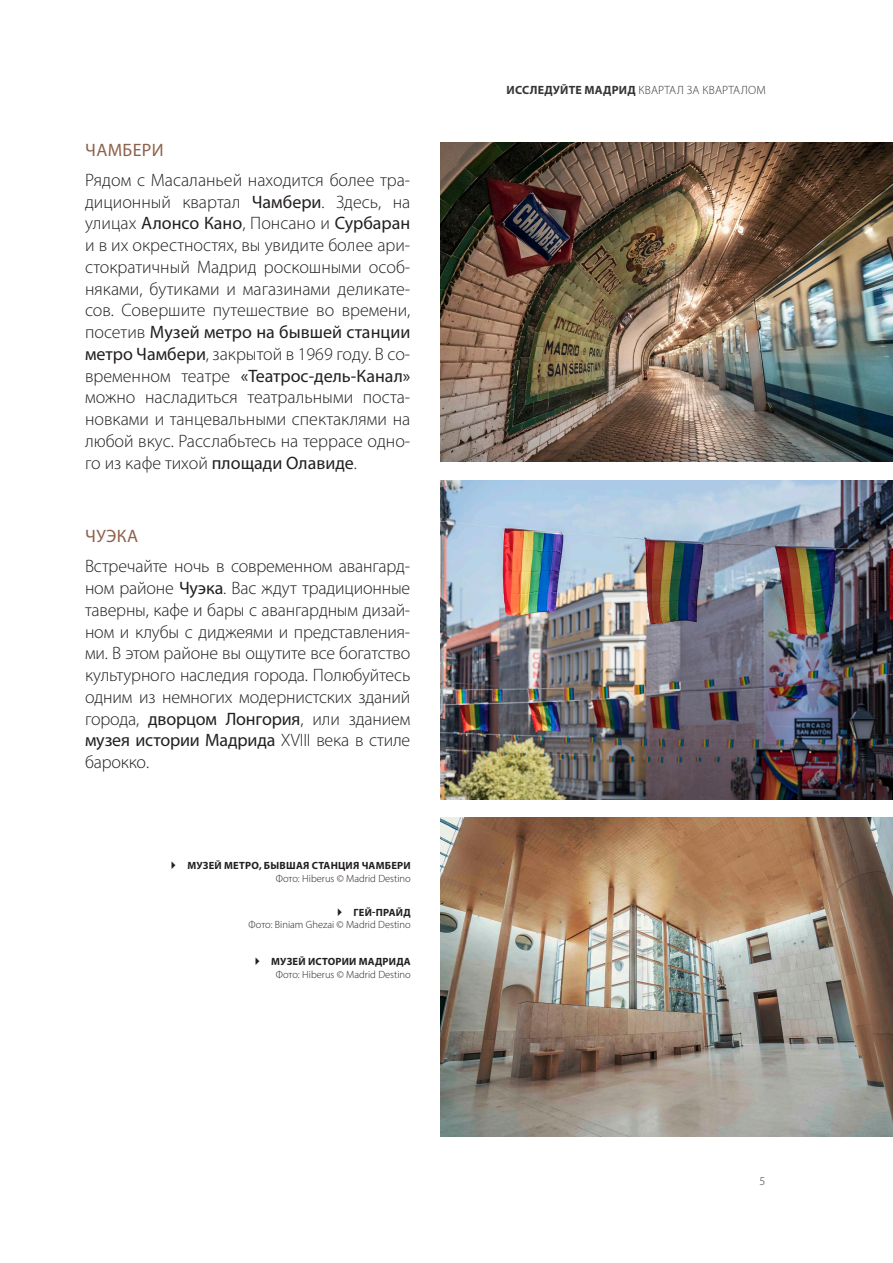
<style>
.page{position:relative;width:893px;height:1263px;background:#fff}
.page>*{position:absolute;margin:0;border:0;box-sizing:border-box;transform-origin:0 0}
.Body{font:300 18px/21.8px "Myriad Pro";letter-spacing:-.01em;color:#231f20;text-align:justify}
.t1{font:18px "Myriad Pro";letter-spacing:.02em;color:#8d614a}
.t2{font:300 12px "Myriad Pro";letter-spacing:.02em;color:#353534}
.PIE_ARRIBA{font:300 10.5px "Myriad Pro";color:#231f20}
.t3{font:700 10.5px "Myriad Pro";letter-spacing:.02em;color:#231f20}
.s1{font-weight:400}
.s2{font-weight:700}
</style>
<div class="page">
<img style="left:440px;top:142px;width:453px;height:319px">
<hr style="left:0;top:0;width:1px;height:617px;background:#161e2e">
<img style="left:440px;top:817px;width:453px;height:319px">
<img style="left:440px;top:480px;width:453px;height:319px">
<h3 class="t1" style="left:85px;top:139px;width:80px">ЧАМБЕРИ</h3>
<p class="Body" style="left:85px;top:169px;width:327px">Рядом с Масаланьей находится более тра&shy;диционный квартал <span class="s1">Чамбери</span>. Здесь, на улицах <span class="s1">Алонсо Кано</span>, Понсано и <span class="s1">Сурбаран </span>и в их окрестностях, вы увидите более ари&shy;стократичный Мадрид роскошными особ&shy;няками, бутиками и магазинами деликате&shy;сов. Совершите путешествие во времени, посетив <span class="s1">Музей метро на бывшей станции метро Чамбери</span>, закрытой в 1969 году. В со&shy;временном театре <span class="s1">«Театрос-дель-Канал» </span>можно насладиться театральными поста&shy;новками и танцевальными спектаклями на любой вкус. Расслабьтесь на террасе одно&shy;го из кафе тихой <span class="s1">площади Олавиде</span>.</p>
<h3 class="t1" style="left:85px;top:525px;width:54px">ЧУЭКА</h3>
<p class="Body" style="left:85px;top:555px;width:327px">Встречайте ночь в современном авангард&shy;ном районе <span class="s1">Чуэка</span>. Вас ждут традиционные таверны, кафе и бары с авангардным дизай&shy;ном и клубы с диджеями и представления&shy;ми. В этом районе вы ощутите все богатство культурного наследия города. Полюбуйтесь одним из немногих модернистских зданий города, <span class="s1">дворцом Лонгория</span>, или зданием <span class="s1">музея истории Мадрида</span> XVIII века в стиле барокко.</p>
<p class="t3" style="left:187px;top:859px;width:225px">МУЗЕЙ МЕТРО, БЫВШАЯ СТАНЦИЯ ЧАМБЕРИ</p>
<p class="PIE_ARRIBA" style="left:276px;top:872px;width:137px">Фото: Hiberus © Madrid Destino</p>
<p class="t3" style="left:354px;top:905px;width:58px">ГЕЙ-ПРАЙД</p>
<p class="PIE_ARRIBA" style="left:249px;top:918px;width:164px">Фото: Biniam Ghezai © Madrid Destino</p>
<p class="t3" style="left:271px;top:955px;width:141px">МУЗЕЙ ИСТОРИИ МАДРИДА</p>
<p class="PIE_ARRIBA" style="left:276px;top:968px;width:137px">Фото: Hiberus © Madrid Destino</p>
<p class="t2" style="left:507px;top:83px;width:261px"><span class="s2">ИССЛЕДУЙТЕ МАДРИД</span> КВАРТАЛ ЗА КВАРТАЛОМ</p>
<p class="t2" style="left:759px;top:1174px;width:7px">5</p>
</div>
